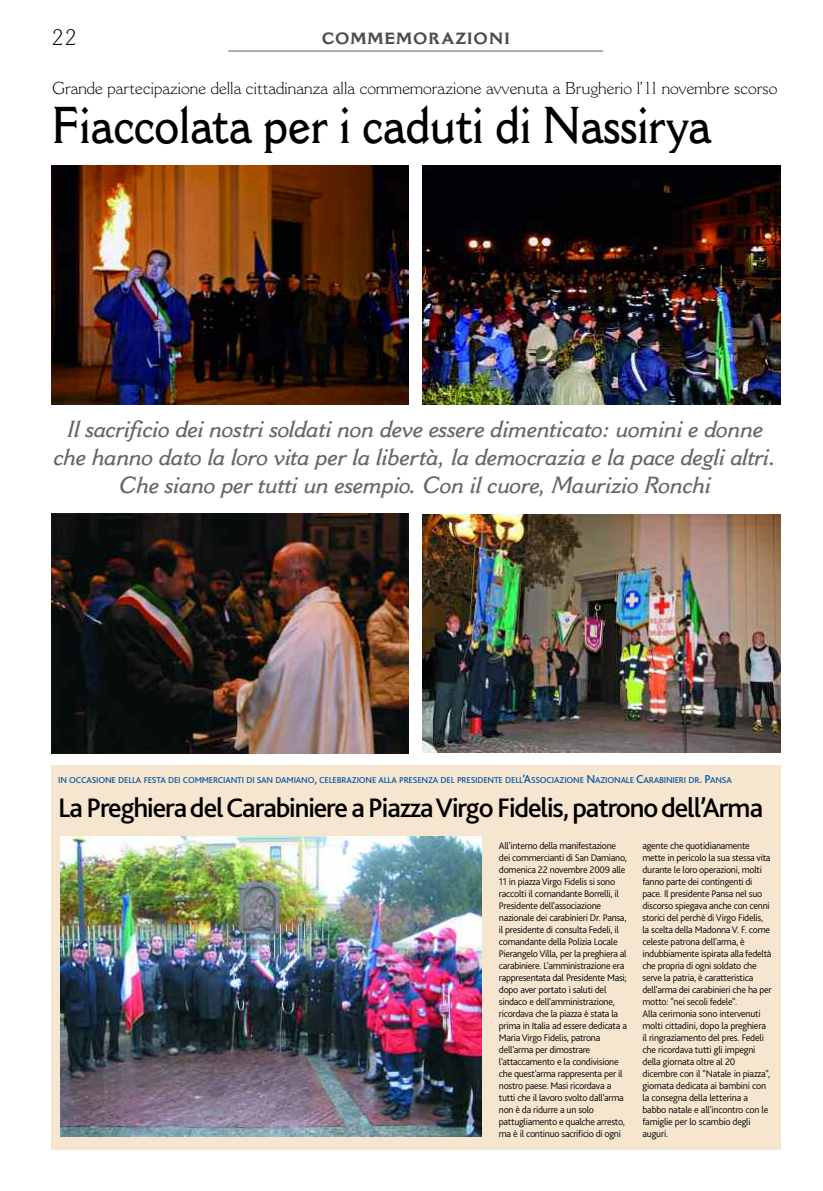
<style>
.page{position:relative;width:823px;height:1191px;background:#fff}
.page>*{position:absolute;margin:0;border:0;box-sizing:border-box;transform-origin:0 0}
.t1{font:600 51px "Cantoria";letter-spacing:-.01em;color:#000;scale:.86 1}
.t2{font:500 28px "Bliss 2";letter-spacing:-.04em;color:#000}
.t3{font:italic 600 23px/28px "Cantoria";letter-spacing:-.015em;color:#666;text-align:center}
.t4{font:300 22px "Cantoria";color:#000}
.t5{font:300 17px "Cantoria";color:#000}
.t6{font:700 16px "Cantoria";letter-spacing:.055em;color:#4d4d4d}
.t7{font:300 10px/12px "Bliss 2";letter-spacing:-.03em;color:#000}
.t8{font:500 9px "Bliss 2";letter-spacing:-.025em;color:#0a58a5}
.s1{font-size:12px}
</style>
<div class="page">
<div style="left:51px;top:765px;width:729px;height:384px;background:#f6e6d0"></div>
<img style="left:61px;top:837px;width:420px;height:299px">
<svg style="left:228px;top:51px;width:375px;height:1px"></svg>
<img style="left:422px;top:166px;width:358px;height:239px">
<img style="left:422px;top:514px;width:357px;height:238px">
<img style="left:51px;top:514px;width:357px;height:239px">
<img style="left:51px;top:166px;width:357px;height:239px">
<h3 class="t4" style="left:52px;top:30px;width:26px">22</h3>
<h3 class="t6" style="left:322px;top:33px;width:189px">COMMEMORAZIONI</h3>
<h3 class="t5" style="left:52px;top:82px;width:726px">Grande partecipazione della cittadinanza alla commemorazione avvenuta a Brugherio l’11 novembre scorso</h3>
<h1 class="t1" style="left:52px;top:107px;width:767px">Fiaccolata per i caduti di Nassirya</h1>
<h3 class="t3" style="left:54px;top:416px;width:724px">Il sacrificio dei nostri soldati non deve essere dimenticato: uomini e donne che hanno dato la loro vita per la libertà, la democrazia e la pace degli altri.<br>Che siano per tutti un esempio. Con il cuore, Maurizio Ronchi</h3>
<p class="t8" style="left:58px;top:777px;width:675px">IN OCCASIONE DELLA FESTA DEI COMMERCIANTI DI SAN DAMIANO<span class="s1">,</span> CELEBRAZIONE ALLA PRESENZA DEL PRESIDENTE DELL<span class="s1">’A</span>SSOCIAZIONE <span class="s1">N</span>AZIONALE <span class="s1">C</span>ARABINIERI DR<span class="s1">. P</span>ANSA</p>
<h2 class="t2" style="left:58px;top:797px;width:706px">La Preghiera del Carabiniere a Piazza Virgo Fidelis, patrono dell’Arma</h2>
<p class="t7" style="left:498px;top:840px;width:130px">All'interno della manifestazione dei commercianti di San Damiano, domenica 22 novembre 2009 alle 11 in piazza Virgo Fidelis si sono raccolti il comandante Borrelli, il Presidente dell'associazione nazionale dei carabinieri Dr. Pansa, il presidente di consulta Fedeli, il comandante della Polizia Locale Pierangelo Villa, per la preghiera al carabiniere. L'amministrazione era rappresentata dal Presidente Masi; dopo aver portato i saluti del sindaco e dell'amministrazione, ricordava che la piazza è stata la prima in Italia ad essere dedicata a Maria Virgo Fidelis, patrona dell'arma per dimostrare l'attaccamento e la condivisione che quest'arma rappresenta per il nostro paese. Masi ricordava a tutti che il lavoro svolto dall'arma non è da ridurre a un solo pattugliamento e qualche arresto, ma è il continuo sacrificio di ogni</p>
<p class="t7" style="left:642px;top:840px;width:131px">agente che quotidianamente mette in pericolo la sua stessa vita durante le loro operazioni, molti fanno parte dei contingenti di pace. Il presidente Pansa nel suo discorso spiegava anche con cenni storici del perchè di Virgo Fidelis, la scelta della Madonna V. F. come celeste patrona dell'arma, è indubbiamente ispirata alla fedeltà che propria di ogni soldato che serve la patria, è caratteristica dell'arma dei carabinieri che ha per motto: "nei secoli fedele".<br>Alla cerimonia sono intervenuti molti cittadini, dopo la preghiera il ringraziamento del pres. Fedeli che ricordava tutti gli impegni della giornata oltre al 20 dicembre con il "Natale in piazza", giornata dedicata ai bambini con la consegna della letterina a babbo natale e all'incontro con le famiglie per lo scambio degli auguri.</p>
</div>
